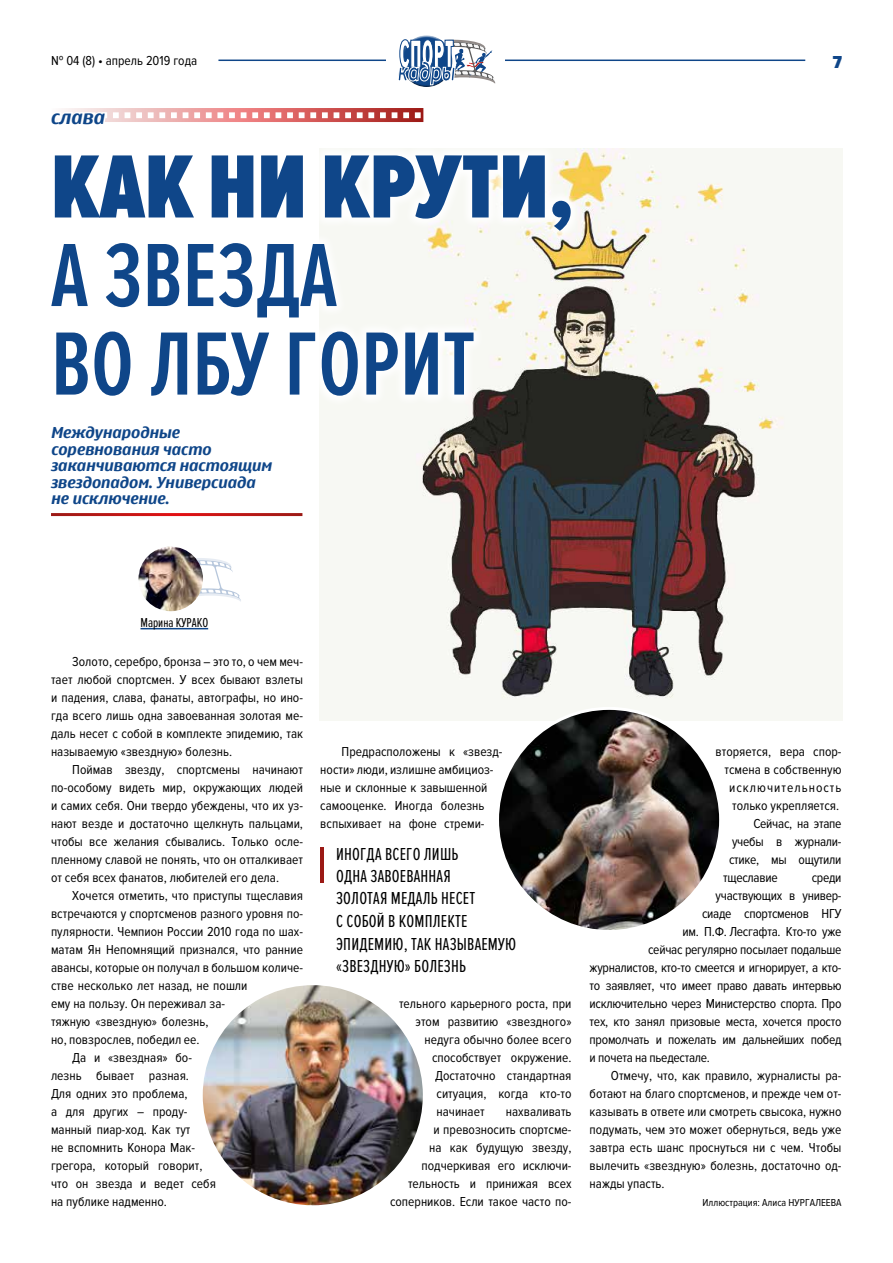
<style>
.page{position:relative;width:893px;height:1263px;background:#fff}
.page>*{position:absolute;margin:0;border:0;box-sizing:border-box;transform-origin:0 0}
.t1{font:600 93px/88.5px "Proxima Nova Ex Cn";color:#0f4689}
.t2{font:900 93px "Proxima Nova Ex Cn";color:#0f4689}
.t3{font:50.4px "Proxima Nova Ex Cn";color:#fff}
.t4{font:18px/22.4px "Proxima Nova Ex Cn";letter-spacing:.01em;color:#000}
.t5{font:700 18px "Nokia Sans S60";color:#0f4689}
.t6{font:900 18px "Proxima Nova Cond";color:#0f4689}
.t7{font:700 15px/16.5px "Nokia Sans S60";color:#0f4689}
.t8{font:13.5px/18px "Proxima Nova Cond";color:#000;text-align:justify}
.t9{font:13.5px "Proxima Nova Cond";letter-spacing:-.02em;color:#000}
.t10{font:13.5px "Proxima Nova Cond";letter-spacing:.075em;color:#000}
.t11{font:13.5px "Proxima Nova Ex Cn";color:#000}
.t12{font:10.5px "Proxima Nova Cond";color:#000}
</style>
<div class="page">
<hr style="left:218px;top:60px;width:587px;height:1px;background:#0f4689">
<div style="left:387px;top:24px;width:118px;height:65px;background:#fff"></div>
<div style="left:398px;top:35px;width:55px;height:25px;background:#fff;opacity:.75"></div>
<svg style="left:398px;top:39px;width:97px;height:48px"></svg>
<svg style="left:196px;top:558px;width:45px;height:44px"></svg>
<img style="left:138px;top:547px;width:65px;height:64px;border-radius:32px">
<hr style="left:140px;top:628px;width:68px;height:1px;background:#0f4689">
<svg style="left:64px;top:108px;width:359px;height:14px"></svg>
<img style="left:320px;top:148px;width:522px;height:572px">
<img style="left:201px;top:984px;width:223px;height:223px;border-radius:112px">
<img style="left:497px;top:708px;width:224px;height:223px;border-radius:112px">
<div style="left:40px;top:144px;width:543px;height:264px;background:#fff"></div>
<p class="t8" style="left:51px;top:52px;width:148px">№ 04 (8) • апрель 2019 года</p>
<h3 class="t6" style="left:833px;top:52px;width:11px">7</h3>
<h3 class="t5" style="left:51px;top:106px;width:55px">слава</h3>
<h1 class="t2" style="left:51px;top:135px;width:524px">КАК НИ КРУТИ,</h1>
<h1 class="t1" style="left:51px;top:233px;width:426px">А ЗВЕЗДА<br>ВО ЛБУ ГОРИТ</h1>
<p class="t7" style="left:51px;top:425px;width:223px">Международные соревнования часто заканчиваются настоящим звездопадом. Универсиада не исключение.</p>
<p class="t11" style="left:140px;top:615px;width:69px">Марина КУРАКО</p>
<p class="t8" style="left:51px;top:653px;width:254px;text-indent:21px">Золото, серебро, бронза – это то, о чем меч&shy;тает любой спортсмен. У всех бывают взлеты и падения, слава, фанаты, автографы, но ино&shy;гда всего лишь одна завоеванная золотая ме&shy;даль несет с собой в комплекте эпидемию, так называемую «звездную» болезнь.</p>
<p class="t8" style="left:51px;top:761px;width:254px;text-indent:21px">Поймав звезду, спортсмены начинают по-особому видеть мир, окружающих людей и самих себя. Они твердо убеждены, что их уз&shy;нают везде и достаточно щелкнуть пальцами, чтобы все желания сбывались. Только осле&shy;пленному славой не понять, что он отталкивает от себя всех фанатов, любителей его дела.</p>
<p class="t8" style="left:72px;top:887px;width:232px">Хочется отметить, что приступы тщеславия</p>
<p class="t8" style="left:51px;top:905px;width:254px">встречаются у спортсменов разного уровня по-</p>
<p class="t8" style="left:51px;top:923px;width:253px">пулярности. Чемпион России 2010 года по шах-</p>
<p class="t8" style="left:51px;top:941px;width:254px">матам Ян Непомнящий признался, что ранние</p>
<p class="t8" style="left:51px;top:959px;width:254px">авансы, которые он получал в большом количе-</p>
<p class="t8" style="left:51px;top:977px;width:198px">стве несколько лет назад, не пошли</p>
<p class="t8" style="left:51px;top:995px;width:175px">ему на пользу. Он переживал за-</p>
<p class="t8" style="left:51px;top:1013px;width:159px">тяжную «звездную» болезнь,</p>
<p class="t8" style="left:51px;top:1031px;width:150px">но, повзрослев, победил ее.</p>
<p class="t8" style="left:72px;top:1049px;width:121px">Да и «звездная» бо-</p>
<p class="t8" style="left:51px;top:1067px;width:140px">лезнь бывает разная.</p>
<p class="t8" style="left:51px;top:1085px;width:138px">Для одних это проблема,</p>
<p class="t8" style="left:51px;top:1103px;width:138px">а для других – проду-</p>
<p class="t8" style="left:51px;top:1121px;width:141px">манный пиар-ход. Как тут</p>
<p class="t8" style="left:51px;top:1139px;width:145px">не вспомнить Конора Мак-</p>
<p class="t8" style="left:51px;top:1157px;width:153px">грегора, который говорит,</p>
<p class="t8" style="left:51px;top:1175px;width:167px">что он звезда и ведет себя</p>
<p class="t8" style="left:51px;top:1193px;width:118px">на публике надменно.</p>
<p class="t8" style="left:320px;top:743px;width:184px;text-align:left;text-indent:21px">Предрасположены к «звезд&shy;ности» люди, излишне амбициоз&shy;ные и склонные к завышенной самооценке. Иногда болезнь вспыхивает на фоне стреми-</p>
<h2 class="t3" style="left:317px;top:837px;width:10px">|</h2>
<h3 class="t4" style="left:336px;top:844px;width:181px">ИНОГДА ВСЕГО ЛИШЬ<br>ОДНА ЗАВОЕВАННАЯ<br>ЗОЛОТАЯ МЕДАЛЬ НЕСЕТ<br>С СОБОЙ В КОМПЛЕКТЕ<br>ЭПИДЕМИЮ, ТАК НАЗЫВАЕМУЮ «ЗВЕЗДНУЮ» БОЛЕЗНЬ</h3>
<p class="t8" style="left:399px;top:995px;width:174px">тельного карьерного роста, при</p>
<p class="t8" style="left:416px;top:1013px;width:158px">этом развитию «звездного»</p>
<p class="t8" style="left:425px;top:1031px;width:149px">недуга обычно более всего</p>
<p class="t8" style="left:432px;top:1049px;width:141px">способствует окружение.</p>
<p class="t8" style="left:435px;top:1067px;width:138px">Достаточно стандартная</p>
<p class="t8" style="left:437px;top:1085px;width:137px">ситуация, когда кто-то</p>
<p class="t8" style="left:437px;top:1103px;width:50px">начинает</p>
<p class="t8" style="left:390px;top:1103px;width:183px;text-align:right">нахваливать<br>и превозносить спортсме-<br>на как будущую звезду, подчеркивая его исключи&shy;тельность и принижая всех соперников. Если такое часто по-</p>
<p class="t8" style="left:716px;top:743px;width:127px">вторяется, вера спор-</p>
<p class="t8" style="left:725px;top:761px;width:119px">тсмена в собственную</p>
<p class="t10" style="left:729px;top:780px;width:114px">исключительность</p>
<p class="t8" style="left:732px;top:797px;width:109px">только укрепляется.</p>
<p class="t9" style="left:753px;top:816px;width:90px">Сейчас, на этапе</p>
<p class="t9" style="left:732px;top:834px;width:111px">учебы в журнали-</p>
<p class="t9" style="left:729px;top:852px;width:114px">стике, мы ощутили</p>
<p class="t9" style="left:723px;top:870px;width:56px">тщеславие</p>
<p class="t8" style="left:812px;top:869px;width:31px">среди</p>
<p class="t9" style="left:716px;top:888px;width:128px">участвующих в универ-</p>
<p class="t9" style="left:702px;top:906px;width:141px">сиаде спортсменов НГУ</p>
<p class="t9" style="left:683px;top:924px;width:160px">им. П. Ф. Лесгафта. Кто-то уже</p>
<p class="t9" style="left:648px;top:942px;width:195px">сейчас регулярно посылает подальше</p>
<p class="t9" style="left:590px;top:960px;width:253px">журналистов, кто-то смеется и игнорирует, а кто-</p>
<p class="t9" style="left:590px;top:978px;width:253px">то заявляет, что имеет право давать интервью</p>
<p class="t9" style="left:590px;top:996px;width:253px">исключительно через Министерство спорта. Про</p>
<p class="t9" style="left:590px;top:1014px;width:253px">тех, кто занял призовые места, хочется просто</p>
<p class="t9" style="left:590px;top:1032px;width:253px">промолчать и пожелать им дальнейших побед</p>
<p class="t9" style="left:590px;top:1050px;width:122px">и почета на пьедестале.</p>
<p class="t8" style="left:611px;top:1067px;width:232px">Отмечу, что, как правило, журналисты ра-</p>
<p class="t8" style="left:590px;top:1085px;width:253px">ботают на благо спортсменов, и прежде чем от-</p>
<p class="t8" style="left:590px;top:1103px;width:253px">казывать в ответе или смотреть свысока, нужно</p>
<p class="t8" style="left:590px;top:1121px;width:253px">подумать, чем это может обернуться, ведь уже</p>
<p class="t8" style="left:590px;top:1139px;width:253px">завтра есть шанс проснуться ни с чем. Чтобы</p>
<p class="t8" style="left:590px;top:1157px;width:253px">вылечить «звездную» болезнь, достаточно од-</p>
<p class="t8" style="left:590px;top:1175px;width:76px">нажды упасть.</p>
<p class="t12" style="left:703px;top:1197px;width:141px">Иллюстрация: Алиса НУРГАЛЕЕВА</p>
</div>
